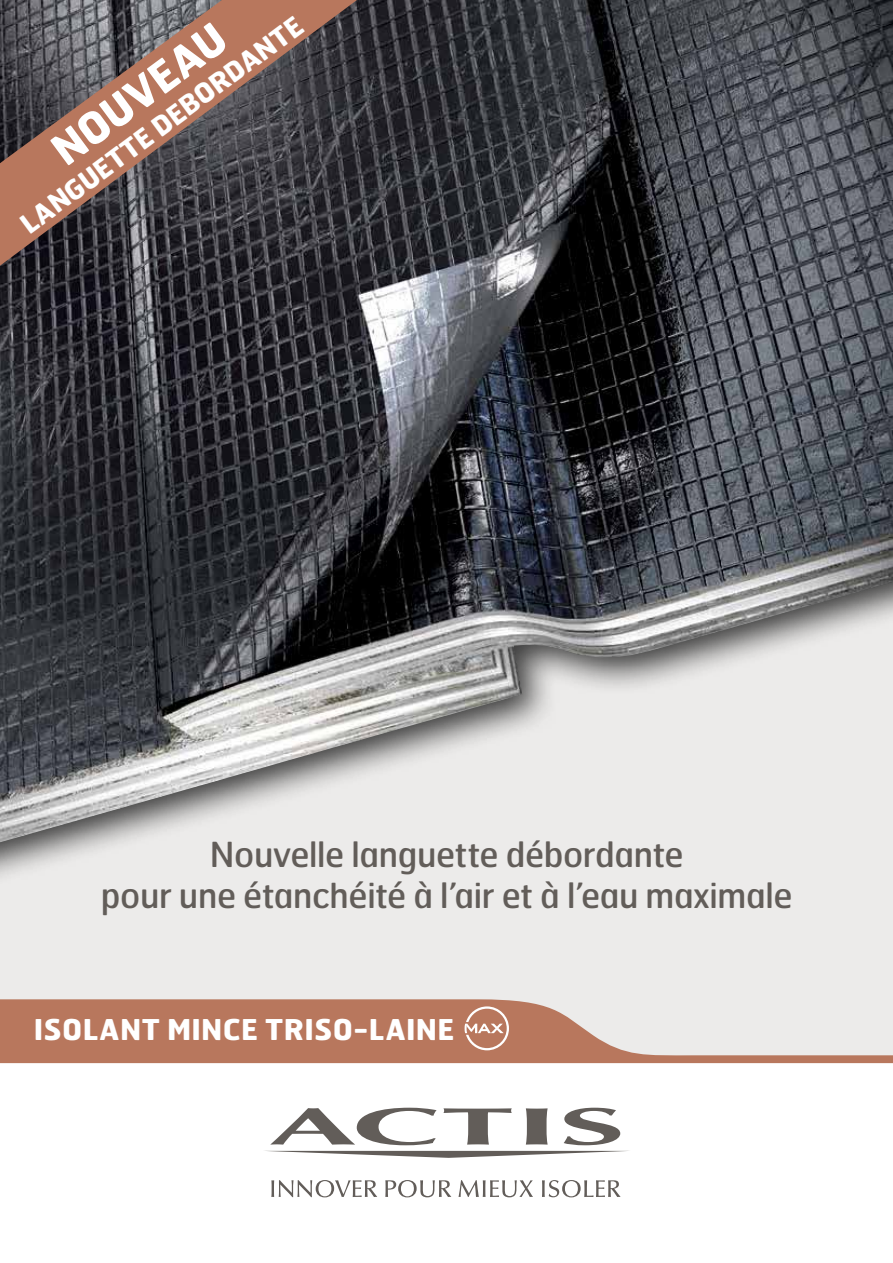
<style>
.page{position:relative;width:893px;height:1263px;background:#fff}
.page>*{position:absolute;margin:0;border:0;box-sizing:border-box;transform-origin:0 0}
.t1{font:700 42.75px "Hermes";color:#fff}
.t2{font:34.5px/41.4px "Hermes";letter-spacing:-.01em;color:#625d59;text-align:center}
.t3{font:700 28.65px "Hermes";letter-spacing:.01em;color:#fff}
.t4{font:700 27px "Hermes";color:#fff}
</style>
<div class="page">
<div style="left:0;top:0;width:893px;height:1062px;background:#ecebea"></div>
<img style="left:0;top:0;width:893px;height:842px">
<svg style="left:0;top:999px;width:893px;height:64px;fill:#b8775d"></svg>
<svg style="left:465px;top:1006px;width:44px;height:44px;background:#c79581"></svg>
<svg style="left:0;top:0;width:357px;height:266px;background:#695450"></svg>
<svg style="left:270px;top:1108px;width:167px;height:37px"></svg>
<svg style="left:443px;top:1108px;width:69px;height:36px"></svg>
<svg style="left:526px;top:1108px;width:22px;height:36px"></svg>
<svg style="left:564px;top:1108px;width:56px;height:37px"></svg>
<svg style="left:268px;top:1151px;width:358px;height:7px"></svg>
<svg style="left:271px;top:1180px;width:349px;height:17px"></svg>
<p class="t4" style="left:14px;top:214px;width:345px;rotate:-37deg">LANGUETTE DEBORDANTE</p>
<p class="t1" style="left:40px;top:132px;width:206px;rotate:-36deg">NOUVEAU</p>
<p class="t2" style="left:101px;top:832px;width:693px">Nouvelle languette débordante<br>pour une étanchéité à l’air et à l’eau maximale</p>
<p class="t3" style="left:34px;top:1011px;width:422px">ISOLANT MINCE TRISO-LAINE</p>
</div>
